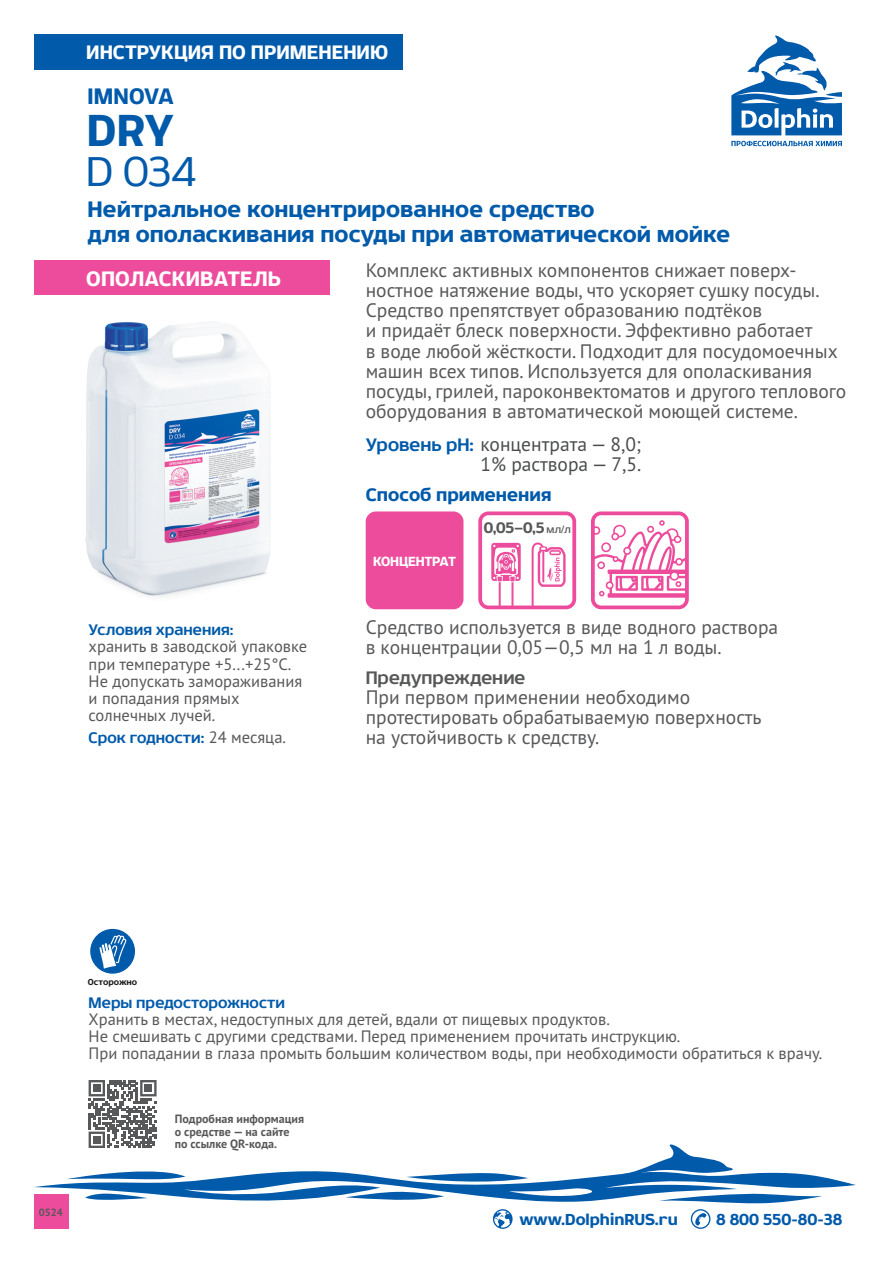
<style>
.page{position:relative;width:893px;height:1263px;background:#fff}
.page>*{position:absolute;margin:0;border:0;box-sizing:border-box;transform-origin:0 0}
.t1{font:900 48.3px "Sceptica";color:#015aaa}
.t2{font:44.85px "Sceptica";color:#015aaa}
.t3{font:900 24.15px/24.6px "Sceptica";color:#015aaa}
.t4{font:900 22.5px "Sceptica";letter-spacing:.01em;color:#fff}
.t5{font:900 21px "Sceptica";color:#fff}
.t6{font:19.5px/20.2px "PT Sans";color:#57585a}
.t7{font:19.5px/20.2px "PT Sans";color:#4a4d4e;text-align:right}
.t8{font:900 19.5px "Sceptica";color:#015aaa}
.t9{font:700 19.5px "Sceptica";color:#57585a}
.t10{font:900 17.1px "Sceptica";color:#015aaa}
.t11{font:16.5px/17.1px "PT Sans";color:#57585a}
.t12{font:700 16.5px "Sceptica";color:#015aaa}
.t13{font:900 16.35px "Sceptica";color:#57585a}
.t14{font:900 14.25px "Sceptica";letter-spacing:-.015em;color:#fff}
.t15{font:700 12px/12.5px "PT Sans";color:#57585a}
.t16{font:700 10.5px "PT Sans";color:#57585a}
.t17{font:900 9.3px "Sceptica";color:#231f20}
.s1{font-family:"PT Sans";font-weight:400;color:#57585a}
.s2{font-family:"Sceptica";font-weight:700;color:#015aaa}
.s3{font-weight:500;font-size:11.25px}
</style>
<div class="page">
<div style="left:34px;top:261px;width:296px;height:34px;background:#ed4c9c"></div>
<svg style="left:90px;top:929px;width:45px;height:45px"></svg>
<div style="left:366px;top:511px;width:97px;height:98px;background:#ed4c9c;border-radius:10px"></div>
<svg style="left:591px;top:511px;width:98px;height:98px"></svg>
<svg style="left:34px;top:1080px;width:822px;height:149px"></svg>
<svg style="left:731px;top:35px;width:111px;height:100px"></svg>
<svg style="left:731px;top:141px;width:111px;height:5px"></svg>
<div style="left:34px;top:34px;width:369px;height:36px;background:#015aaa"></div>
<img style="left:85px;top:322px;width:185px;height:275px">
<svg style="left:478px;top:511px;width:98px;height:98px"></svg>
<p class="t5" style="left:86px;top:44px;width:303px">ИНСТРУКЦИЯ ПО ПРИМЕНЕНИЮ</p>
<p class="t3" style="left:88px;top:86px;width:88px">IMNOVA</p>
<h1 class="t1" style="left:87px;top:110px;width:88px">DRY</h1>
<h2 class="t2" style="left:87px;top:153px;width:111px">D 034</h2>
<p class="t3" style="left:88px;top:199px;width:644px">Нейтральное концентрированное средство<br>для ополаскивания посуды при автоматической мойке</p>
<p class="t4" style="left:86px;top:269px;width:196px">ОПОЛАСКИВАТЕЛЬ</p>
<p class="t12" style="left:89px;top:623px;width:146px">Условия хранения:</p>
<p class="t11" style="left:89px;top:639px;width:220px">хранить в заводской упаковке при температуре +5...+25°С.<br>Не допускать замораживания и попадания прямых солнечных лучей.</p>
<p class="t12" style="left:89px;top:731px;width:199px">Срок годности: <span class="s1">24 месяца.</span></p>
<p class="t6" style="left:366px;top:261px;width:482px">Комплекс активных компонентов снижает поверх&shy;ностное натяжение воды, что ускоряет сушку посуды.<br>Средство препятствует образованию подтёков<br>и придаёт блеск поверхности. Эффективно работает<br>в воде любой жёсткости. Подходит для посудомоечных машин всех типов. Используется для ополаскивания посуды, грилей, пароконвектоматов и другого теплового оборудования в автоматической моющей системе.</p>
<p class="t7" style="left:366px;top:436px;width:277px"><span class="s2">Уровень pH:</span> концентрата — 8,0;<br>1% раствора — 7,5.</p>
<p class="t8" style="left:366px;top:487px;width:187px">Способ применения</p>
<p class="t14" style="left:373px;top:556px;width:84px">КОНЦЕНТРАТ</p>
<p class="t13" style="left:484px;top:521px;width:88px">0,05—0,5 <span class="s3">мл/л</span></p>
<p class="t6" style="left:366px;top:618px;width:414px">Средство используется в виде водного раствора в концентрации 0,05—0,5 мл на 1 л воды.</p>
<p class="t9" style="left:366px;top:669px;width:161px">Предупреждение</p>
<p class="t6" style="left:366px;top:688px;width:397px">При первом применении необходимо протестировать обрабатываемую поверхность на устойчивость к средству.</p>
<p class="t16" style="left:39px;top:1207px;width:25px">0524</p>
<p class="t17" style="left:88px;top:978px;width:51px">Осторожно</p>
<p class="t12" style="left:89px;top:995px;width:198px">Меры предосторожности</p>
<p class="t11" style="left:89px;top:1012px;width:735px">Хранить в местах, недоступных для детей, вдали от пищевых продуктов.<br>Не смешивать с другими средствами. Перед применением прочитать инструкцию.<br>При попадании в глаза промыть большим количеством воды, при необходимости обратиться к врачу.</p>
<p class="t15" style="left:175px;top:1114px;width:131px">Подробная информация о средстве — на сайте по ссылке QR-кода.</p>
<p class="t10" style="left:519px;top:1212px;width:160px">www.DolphinRUS.ru</p>
<p class="t10" style="left:716px;top:1212px;width:128px">8 800 550-80-38</p>
</div>
